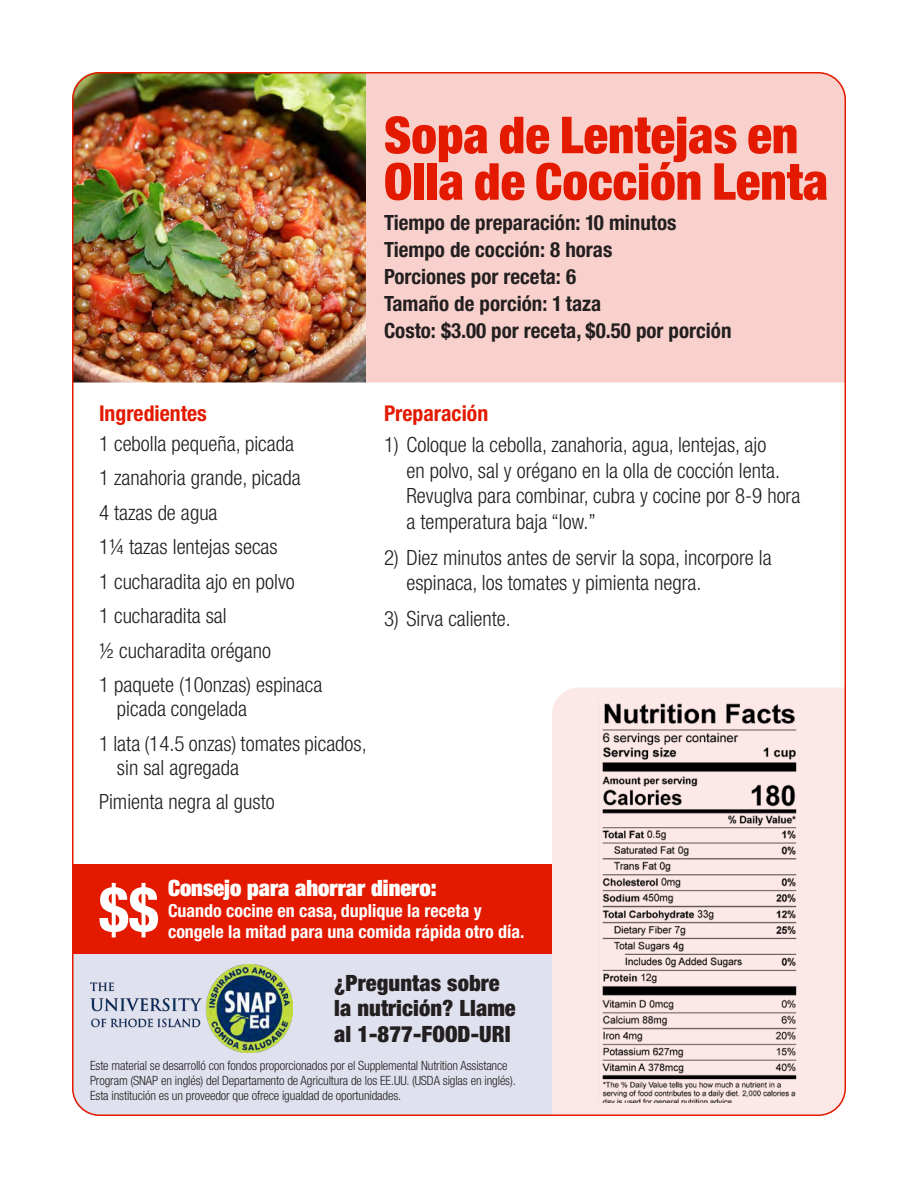
<style>
.page{position:relative;width:918px;height:1188px;background:#fff}
.page>*{position:absolute;margin:0;border:0;box-sizing:border-box;transform-origin:0 0}
.t1{font:700 condensed 62.1px "Helvetica Neue LT Pro";color:#fff}
.Recipe_Title{font:900 condensed 51px/46.5px "Helvetica Neue LT Pro";color:#e31a00}
.t2{font:900 condensed 22.5px/25.5px "Helvetica Neue LT Pro";letter-spacing:.005em;color:#231f20}
.t3{font:900 condensed 22.5px "Helvetica Neue LT Pro";color:#fff}
.t4{font:700 condensed 21.75px "Helvetica Neue LT Pro";color:#e31a00}
.Directions_lists{font:300 condensed 21px/25.5px "Helvetica Neue LT Pro";color:#231f20}
.Ingredients_list{font:300 condensed 21px/24px "Helvetica Neue LT Pro";color:#231f20}
.Recipe_details{font:700 condensed 21px "Helvetica Neue LT Pro";color:#231f20}
.t5{font:700 condensed 18px "Helvetica Neue LT Pro";color:#fff}
.t6{font:300 condensed 12.75px/15px "Helvetica Neue LT Pro";letter-spacing:-.01em;color:#231f20}
</style>
<div class="page">
<div style="left:552px;top:688px;width:294px;height:428px;background:#fce8e6"></div>
<img style="left:72px;top:72px;width:294px;height:310px">
<div style="left:72px;top:954px;width:480px;height:162px;background:#e0e1ee"></div>
<img style="left:90px;top:965px;width:203px;height:88px">
<div style="left:366px;top:72px;width:480px;height:310px;background:#f9d1cc"></div>
<div style="left:72px;top:864px;width:480px;height:90px;background:#e31a00"></div>
<img style="left:599px;top:700px;width:200px;height:402px">
<p class="Recipe_Title" style="left:384px;top:111px;width:446px">Sopa de Lentejas en<br>Olla de Cocción Lenta</p>
<p class="Recipe_details" style="left:384px;top:210px;width:294px">Tiempo de preparación: 10 minutos</p>
<p class="Recipe_details" style="left:384px;top:237px;width:230px">Tiempo de cocción: 8 horas</p>
<p class="Recipe_details" style="left:384px;top:264px;width:194px">Porciones por receta: 6</p>
<p class="Recipe_details" style="left:384px;top:291px;width:219px">Tamaño de porción: 1 taza</p>
<p class="Recipe_details" style="left:384px;top:318px;width:349px">Costo: $3.00 por receta, $0.50 por porción</p>
<p class="t4" style="left:99px;top:400px;width:109px">Ingredientes</p>
<p class="Ingredients_list" style="left:99px;top:431px;width:196px">1 cebolla pequeña, picada</p>
<p class="Ingredients_list" style="left:99px;top:465px;width:203px">1 zanahoria grande, picada</p>
<p class="Ingredients_list" style="left:99px;top:500px;width:120px">4 tazas de agua</p>
<p class="Ingredients_list" style="left:99px;top:534px;width:180px">1¼ tazas lentejas secas</p>
<p class="Ingredients_list" style="left:99px;top:569px;width:197px">1 cucharadita ajo en polvo</p>
<p class="Ingredients_list" style="left:99px;top:603px;width:129px">1 cucharadita sal</p>
<p class="Ingredients_list" style="left:99px;top:638px;width:174px">½ cucharadita orégano</p>
<p class="Ingredients_list" style="left:117px;top:672px;width:207px;text-indent:-18px">1 paquete (10onzas) espinaca picada congelada</p>
<p class="Ingredients_list" style="left:117px;top:731px;width:251px;text-indent:-18px">1 lata (14.5 onzas) tomates picados, sin sal agregada</p>
<p class="Ingredients_list" style="left:99px;top:789px;width:177px">Pimienta negra al gusto</p>
<p class="t4" style="left:384px;top:400px;width:106px">Preparación</p>
<p class="Directions_lists" style="left:406px;top:432px;width:395px;text-indent:-22px">1) Coloque la cebolla, zanahoria, agua, lentejas, ajo<br>en polvo, sal y orégano en la olla de cocción lenta.<br>Revuglva para combinar, cubra y cocine por 8-9 hora a temperatura baja “low.”</p>
<p class="Directions_lists" style="left:406px;top:544px;width:367px;text-indent:-22px">2) Diez minutos antes de servir la sopa, incorpore la espinaca, los tomates y pimienta negra.</p>
<p class="Directions_lists" style="left:384px;top:606px;width:128px">3) Sirva caliente.</p>
<p class="t1" style="left:99px;top:873px;width:61px">$$</p>
<p class="t3" style="left:168px;top:874px;width:270px">Consejo para ahorrar dinero:</p>
<p class="t5" style="left:168px;top:900px;width:315px">Cuando cocine en casa, duplique la receta y</p>
<p class="t5" style="left:168px;top:921px;width:358px">congele la mitad para una comida rápida otro día.</p>
<p class="t2" style="left:334px;top:970px;width:183px">¿Preguntas sobre la nutrición? Llame al 1-877-FOOD-URI</p>
<p class="t6" style="left:90px;top:1058px;width:427px">Este material se desarrolló con fondos proporcionados por el Supplemental Nutrition Assistance<br>Program (SNAP en inglés) del Departamento de Agricultura de los EE.UU. (USDA siglas en inglés).<br>Esta institución es un proveedor que ofrece igualdad de oportunidades.</p>
</div>
